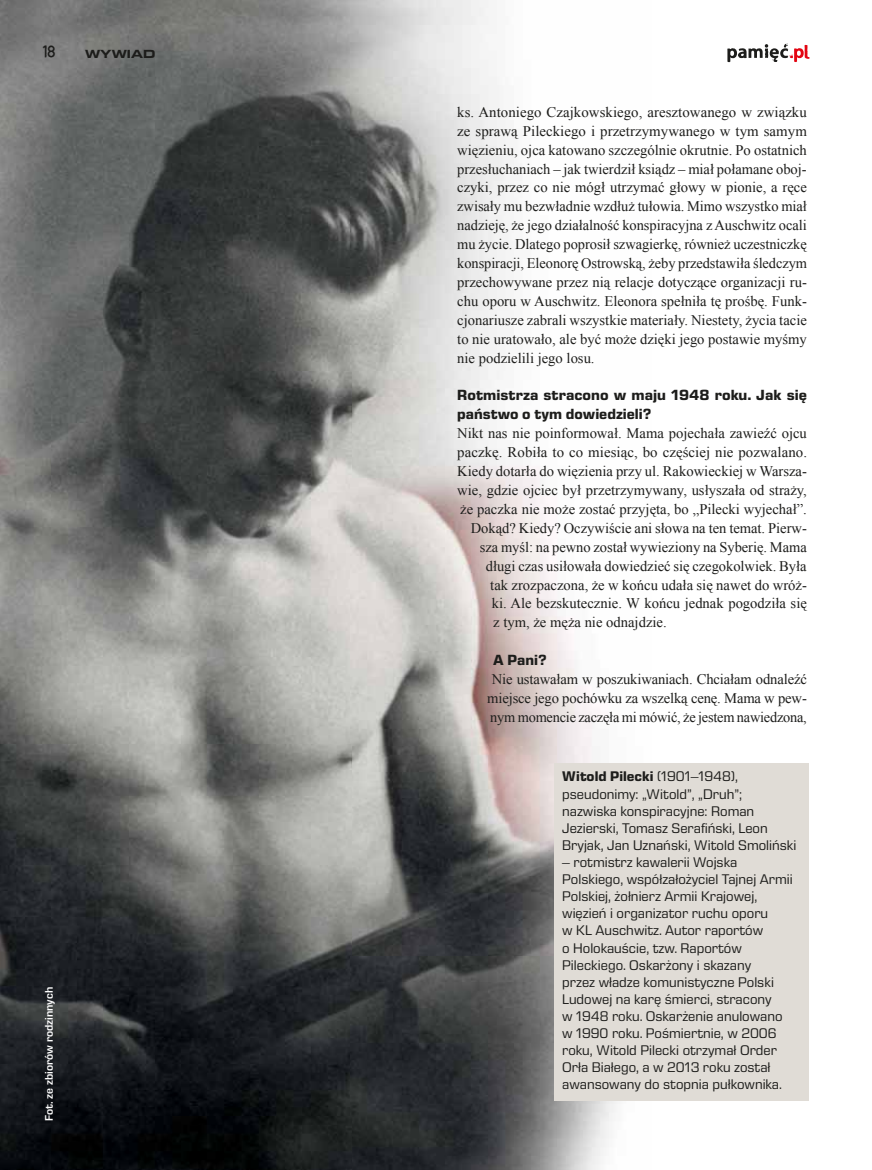
<style>
.page{position:relative;width:872px;height:1170px;background:#fff}
.page>*{position:absolute;margin:0;border:0;box-sizing:border-box;transform-origin:0 0}
.t1{font:700 15px/18.9px "Eurostile Next LT Pro";letter-spacing:.005em;color:#1d1d1b}
.t2{font:14.7px/18.9px "Times New Roman";color:#1d1d1b;text-align:justify}
.t3{font:14.25px/17.1px "Eurostile Next LT Pro";color:#1d1d1b}
.t4{font:700 expanded 12px "Eurostile Next LT Pro";color:#1d1d1b}
.t5{font:12px "Copystruct Normal";color:#1d1d1b}
.t6{font:600 11.25px "Eurostile Next LT Pro";color:#fff}
.s1{font-weight:700}
</style>
<div class="page">
<img style="left:0;top:0;width:651px;height:1169px">
<svg style="left:727px;top:43px;width:82px;height:19px"></svg>
<div style="left:554px;top:763px;width:254px;height:337px;background:#e0dcd6"></div>
<p class="t5" style="left:43px;top:44px;width:16px">18</p>
<p class="t4" style="left:85px;top:47px;width:72px">WYWIAD</p>
<p class="t6" style="left:43px;top:1121px;width:136px;rotate:-90deg">Fot. ze zbiorów rodzinnych</p>
<p class="t2" style="left:457px;top:102px;width:351px">ks. Antoniego Czajkowskiego, aresztowanego w związku ze sprawą Pileckiego i przetrzymywanego w tym samym więzieniu, ojca katowano szczególnie okrutnie. Po ostatnich przesłuchaniach – jak twierdził ksiądz – miał połamane oboj&shy;czyki, przez co nie mógł utrzymać głowy w pionie, a ręce zwisały mu bezwładnie wzdłuż tułowia. Mimo wszystko miał nadzieję, że jego działalność konspiracyjna z Auschwitz ocali mu życie. Dlatego poprosił szwagierkę, również uczestniczkę konspiracji, Eleonorę Ostrowską, żeby przedstawiła śledczym przechowywane przez nią relacje dotyczące organizacji ru&shy;chu oporu w Auschwitz. Eleonora spełniła tę prośbę. Funk&shy;cjonariusze zabrali wszystkie materiały. Niestety, życia tacie to nie uratowało, ale być może dzięki jego postawie myśmy nie podzielili jego losu.</p>
<p class="t1" style="left:457px;top:386px;width:351px">Rotmistrza stracono w maju 1948 roku. Jak się państwo o tym dowiedzieli?</p>
<p class="t2" style="left:457px;top:423px;width:351px">Nikt nas nie poinformował. Mama pojechała zawieźć ojcu</p>
<p class="t2" style="left:457px;top:442px;width:351px">paczkę. Robiła to co miesiąc, bo częściej nie pozwalano.</p>
<p class="t2" style="left:457px;top:461px;width:351px">Kiedy dotarła do więzienia przy ul. Rakowieckiej w Warsza-</p>
<p class="t2" style="left:457px;top:480px;width:351px">wie, gdzie ojciec był przetrzymywany, usłyszała od straży,</p>
<p class="t2" style="left:460px;top:499px;width:348px">że paczka nie może zostać przyjęta, bo „Pilecki wyjechał”.</p>
<p class="t2" style="left:471px;top:518px;width:338px">Dokąd? Kiedy? Oczywiście ani słowa na ten temat. Pierw-</p>
<p class="t2" style="left:480px;top:537px;width:328px">sza myśl: na pewno został wywieziony na Syberię. Mama</p>
<p class="t2" style="left:486px;top:556px;width:322px">długi czas usiłowała dowiedzieć się czegokolwiek. Była</p>
<p class="t2" style="left:490px;top:575px;width:318px">tak zrozpaczona, że w końcu udała się nawet do wróż-</p>
<p class="t2" style="left:492px;top:593px;width:317px">ki. Ale bezskutecznie. W końcu jednak pogodziła się</p>
<p class="t2" style="left:493px;top:612px;width:175px">z tym, że męża nie odnajdzie.</p>
<p class="t1" style="left:493px;top:650px;width:55px">A Pani?</p>
<p class="t2" style="left:487px;top:669px;width:321px;text-align:center">Nie ustawałam w poszukiwaniach. Chciałam odnaleźć miejsce jego pochówku za wszelką cenę. Mama w pew&shy;nym momencie zaczęła mi mówić, że jestem nawiedzona,</p>
<p class="t3" style="left:562px;top:768px;width:236px"><span class="s1">Witold Pilecki</span> (1901–1948), pseudonimy: „Witold”, „Druh”; nazwiska konspiracyjne: Roman Jezierski, Tomasz Serafiński, Leon Bryjak, Jan Uznański, Witold Smoliński</p>
<p class="t3" style="left:562px;top:853px;width:232px">– rotmistrz kawalerii Wojska Polskiego, współzałożyciel Tajnej Armii Polskiej, żołnierz Armii Krajowej, więzień i organizator ruchu oporu<br>w KL Auschwitz. Autor raportów<br>o Holokauście, tzw. Raportów Pileckiego. Oskarżony i skazany<br>przez władze komunistyczne Polski Ludowej na karę śmierci, stracony<br>w 1948 roku. Oskarżenie anulowano w 1990 roku. Pośmiertnie, w 2006 roku, Witold Pilecki otrzymał Order Orła Białego, a w 2013 roku został awansowany do stopnia pułkownika.</p>
</div>
